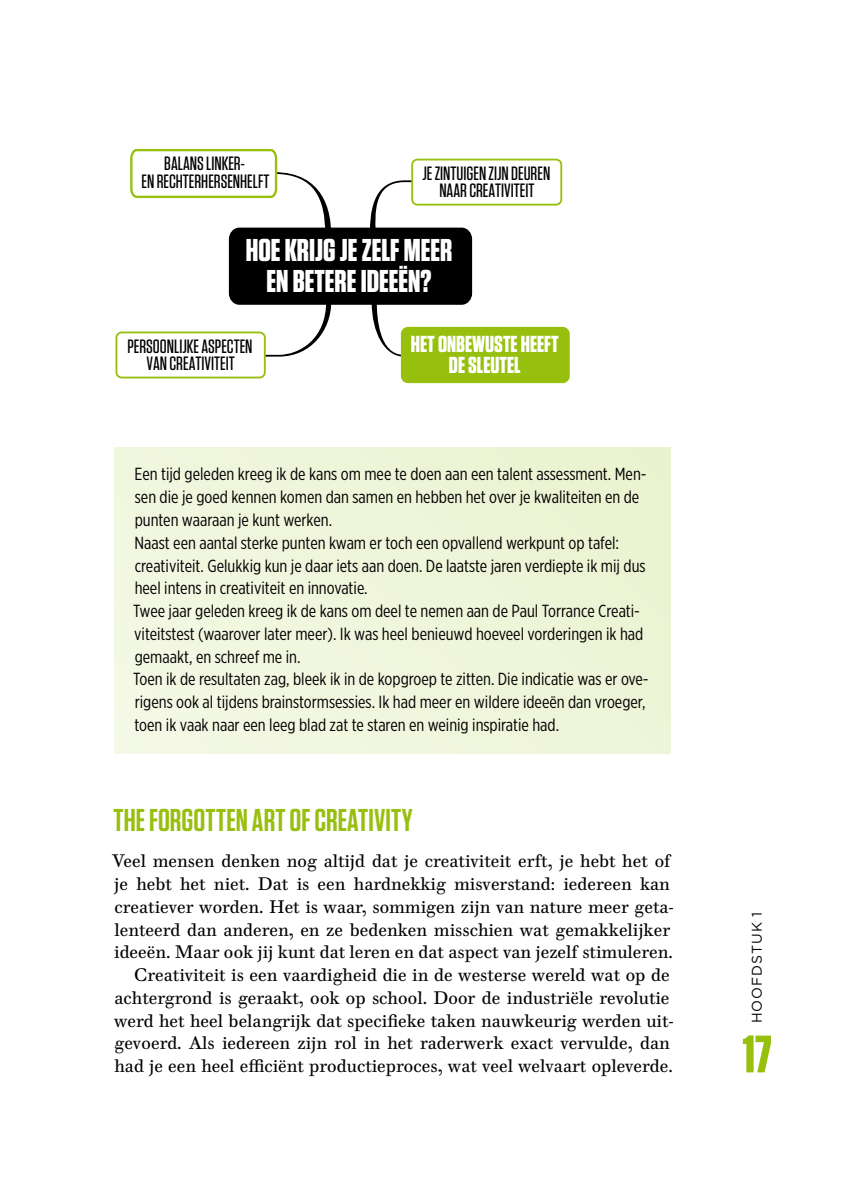
<style>
.page{position:relative;width:844px;height:1191px;background:#fff}
.page>*{position:absolute;margin:0;border:0;box-sizing:border-box;transform-origin:0 0}
.t1{font:700 52.5px "Tungsten";color:#97bf0d}
.t2{font:700 31.5px/31.5px "Tungsten";color:#fff;text-align:center}
.t3{font:600 31.5px "Tungsten";color:#97bf0d}
.t4{font:700 23.1px/21px "Tungsten";color:#fff;text-align:center}
.t5{font:500 19.25px/17.5px "Tungsten";color:#000;text-align:center}
.t6{font:17.5px/22.8px "Gotham X Narrow";color:#000}
.t7{font:17.5px/22.8px "Walbaum 10 XL Pro";color:#000;text-align:right}
.t8{font:14px "Gotham";letter-spacing:.07em;color:#000}
</style>
<div class="page">
<div style="left:114px;top:447px;width:556px;height:306px;background:#eff5db"></div>
<svg style="left:370px;top:180px;width:54px;height:48px"></svg>
<svg style="left:266px;top:305px;width:65px;height:51px"></svg>
<svg style="left:371px;top:305px;width:67px;height:51px"></svg>
<div style="left:230px;top:229px;width:240px;height:74px;background:#000;border-radius:9px"></div>
<div style="left:229px;top:228px;width:243px;height:77px;border:3px solid #000;border-radius:9px"></div>
<div style="left:412px;top:160px;width:149px;height:45px;background:#fff;border-radius:5px"></div>
<div style="left:411px;top:159px;width:151px;height:47px;border:2px solid #97bf0d;border-radius:5px"></div>
<svg style="left:130px;top:148px;width:201px;height:85px"></svg>
<div style="left:402px;top:328px;width:166px;height:54px;background:#97bf0d;border-radius:6px"></div>
<div style="left:401px;top:327px;width:168px;height:56px;border:2px solid #97bf0d;border-radius:6px"></div>
<div style="left:115px;top:331px;width:151px;height:47px;border:2px solid #97bf0d;border-radius:5px"></div>
<p class="t5" style="left:141px;top:155px;width:129px">BALANS LINKER-<br>EN RECHTERHERSENHELFT</p>
<p class="t5" style="left:422px;top:164px;width:129px">JE ZINTUIGEN ZIJN DEUREN<br>NAAR CREATIVITEIT</p>
<h2 class="t2" style="left:246px;top:233px;width:208px">HOE KRIJG JE ZELF MEER<br>EN BETERE IDEEËN?</h2>
<p class="t5" style="left:127px;top:337px;width:126px">PERSOONLIJKE ASPECTEN<br>VAN CREATIVITEIT</p>
<h3 class="t4" style="left:411px;top:333px;width:149px">HET ONBEWUSTE HEEFT<br>DE SLEUTEL</h3>
<p class="t6" style="left:133px;top:463px;width:517px">Een tijd geleden kreeg ik de kans om mee te doen aan een talent assessment. Men&shy;sen die je goed kennen komen dan samen en hebben het over je kwaliteiten en de punten waaraan je kunt werken.<br>Naast een aantal sterke punten kwam er toch een opvallend werkpunt op tafel: creativiteit. Gelukkig kun je daar iets aan doen. De laatste jaren verdiepte ik mij dus heel intens in creativiteit en innovatie.<br>Twee jaar geleden kreeg ik de kans om deel te nemen aan de Paul Torrance Creati&shy;viteitstest (waarover later meer). Ik was heel benieuwd hoeveel vorderingen ik had gemaakt, en schreef me in.<br>Toen ik de resultaten zag, bleek ik in de kopgroep te zitten. Die indicatie was er ove&shy;rigens ook al tijdens brainstormsessies. Ik had meer en wildere ideeën dan vroeger, toen ik vaak naar een leeg blad zat te staren en weinig inspiratie had.</p>
<h2 class="t3" style="left:113px;top:803px;width:301px">THE FORGOTTEN ART OF CREATIVITY</h2>
<p class="t7" style="left:112px;top:850px;width:563px">Veel mensen denken nog altijd dat je creativiteit erft, je hebt het of je hebt het niet. Dat is een hardnekkig misverstand: iedereen kan creatiever worden. Het is waar, sommigen zijn van nature meer geta&shy;lenteerd dan anderen, en ze bedenken misschien wat gemakkelijker ideeën. Maar ook jij kunt dat leren en dat aspect van jezelf stimuleren.<br>Creativiteit is een vaardigheid die in de westerse wereld wat op de achtergrond is geraakt, ook op school. Door de industriële revolutie werd het heel belangrijk dat specifieke taken nauwkeurig werden uit&shy;gevoerd. Als iedereen zijn rol in het raderwerk exact vervulde, dan had je een heel efficiënt productieproces, wat veel welvaart opleverde.</p>
<p class="t8" style="left:748px;top:1023px;width:113px;rotate:-90deg">HOOFDSTUK 1</p>
<h1 class="t1" style="left:742px;top:1026px;width:30px">17</h1>
</div>
